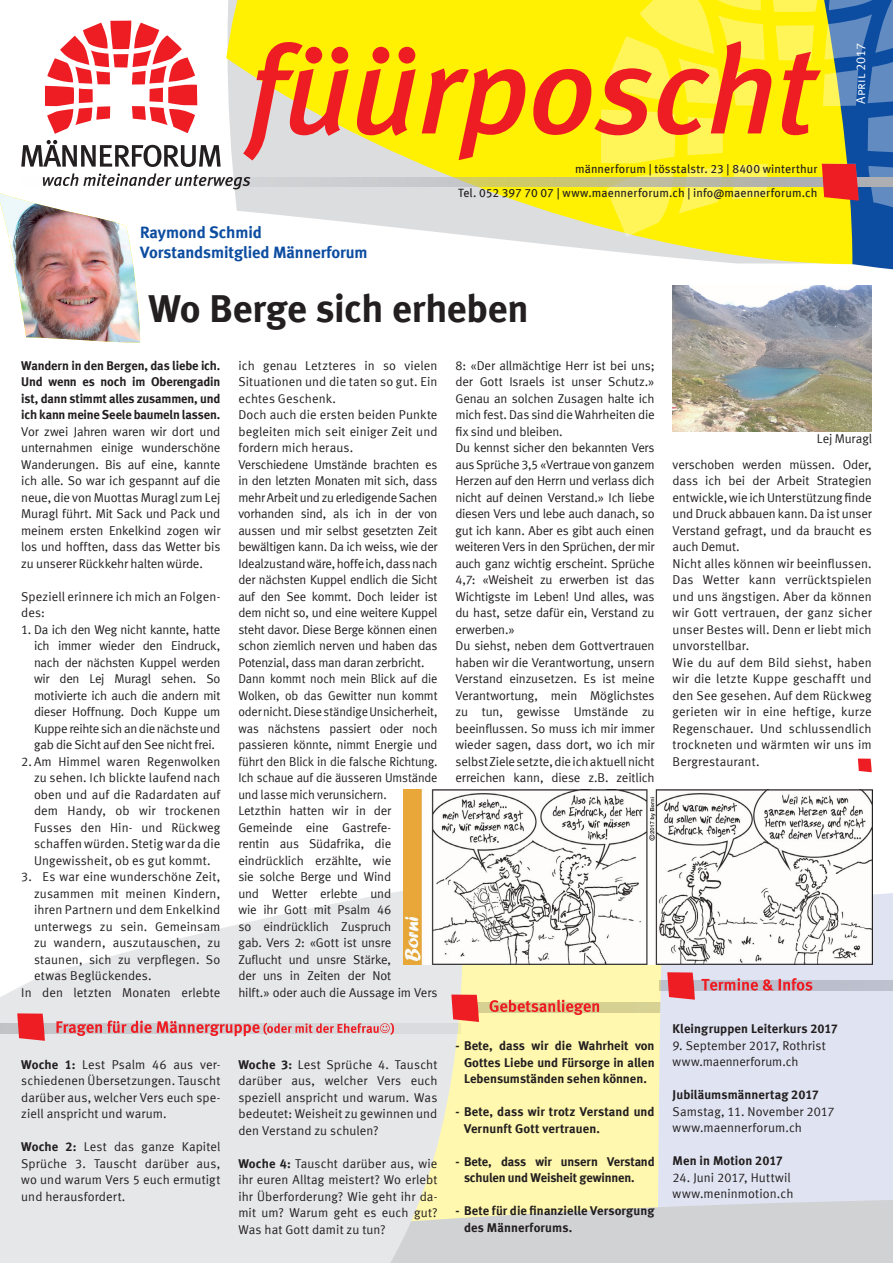
<style>
.page{position:relative;width:893px;height:1263px;background:#fff}
.page>*{position:absolute;margin:0;border:0;box-sizing:border-box;transform-origin:0 0}
.t1{font:39px "Meta Bold LF";letter-spacing:-.005em;color:#231f20}
.t2{font:16.5px/19.5px "Meta Bold LF";letter-spacing:-.005em;color:#0d4da1}
.t3{font:12.75px/16.5px "Meta Normal LF";letter-spacing:-.01em;color:#231f20;text-align:justify}
.t4{font:12.75px/16.5px "Meta Bold LF";letter-spacing:.005em;color:#231f20}
.t5{font:12.75px/16.5px "Meta Normal LF";letter-spacing:.01em;color:#231f20}
.t6{font:12.75px "Meta Normal LF";letter-spacing:.015em;color:#231f20}
.t7{font:12.75px "Meta Normal LF Caps";color:#fff}
.t8{font:12px/24px "Meta Book LF";letter-spacing:.01em;color:#231f20;text-align:right}
.s1{font-family:"Meta Bold LF"}
</style>
<div class="page">
<div style="left:467px;top:964px;width:188px;height:227px;background:#fff8ae"></div>
<div style="left:455px;top:1002px;width:438px;height:10px;background:#d6d093"></div>
<div style="left:655px;top:893px;width:238px;height:298px;background:#e0e4f2"></div>
<svg style="left:467px;top:1191px;width:426px;height:72px;background:#d8d8d1"></svg>
<svg style="left:841px;top:237px;width:52px;height:33px"></svg>
<svg style="left:226px;top:0;width:627px;height:264px"></svg>
<svg style="left:243px;top:41px;width:358px;height:119px;background:#f5b126"></svg>
<svg style="left:250px;top:177px;width:351px;height:9px;background:#cccba8"></svg>
<svg style="left:601px;top:0;width:292px;height:237px;background:#d7c03f"></svg>
<svg style="left:21px;top:140px;width:200px;height:27px"></svg>
<svg style="left:45px;top:21px;width:152px;height:113px"></svg>
<svg style="left:0;top:881px;width:467px;height:382px;background:#e9eae9"></svg>
<svg style="left:42px;top:173px;width:208px;height:91px"></svg>
<img style="left:0;top:193px;width:142px;height:150px">
<svg style="left:0;top:1023px;width:461px;height:10px"></svg>
<div style="left:659px;top:980px;width:234px;height:11px;background:#bcc0cd"></div>
<svg style="left:17px;top:1013px;width:28px;height:28px"></svg>
<svg style="left:451px;top:994px;width:28px;height:28px"></svg>
<svg style="left:667px;top:972px;width:28px;height:28px"></svg>
<svg style="left:56px;top:1020px;width:338px;height:16px;background:#dea5a9"></svg>
<svg style="left:489px;top:999px;width:110px;height:16px"></svg>
<svg style="left:701px;top:978px;width:111px;height:13px"></svg>
<img style="left:404px;top:789px;width:469px;height:175px">
<svg style="left:858px;top:758px;width:14px;height:14px"></svg>
<img style="left:673px;top:285px;width:198px;height:146px">
<p class="t2" style="left:140px;top:222px;width:229px">Raymond Schmid<br>Vorstandsmitglied Männerforum</p>
<p class="t8" style="left:458px;top:157px;width:361px">männerforum | tösstalstr. 23 | 8400 winterthur<br>Tel. 052 397 70 07 | www.maennerforum.ch | info@maennerforum.ch</p>
<h1 class="t1" style="left:148px;top:285px;width:382px">Wo Berge sich erheben</h1>
<p class="t7" style="left:853px;top:104px;width:63px;rotate:-90deg">April 2017</p>
<p class="t4" style="left:21px;top:357px;width:201px;text-align:justify">Wandern in den Bergen, das liebe ich.<br>Und wenn es noch im Oberengadin ist, dann stimmt alles zusammen, und ich kann meine Seele baumeln lassen.</p>
<p class="t3" style="left:21px;top:423px;width:201px">Vor zwei Jahren waren wir dort und unternahmen einige wunderschöne Wanderungen. Bis auf eine, kannte ich alle. So war ich gespannt auf die neue, die von Muottas Muragl zum Lej Muragl führt. Mit Sack und Pack und meinem ersten Enkelkind zogen wir los und hofften, dass das Wetter bis zu unserer Rückkehr halten würde.</p>
<p class="t3" style="left:21px;top:588px;width:201px">Speziell erinnere ich mich an Folgen&shy;des:</p>
<p class="t3" style="left:34px;top:621px;width:188px;text-indent:-13px">1. Da ich den Weg nicht kannte, hatte ich immer wieder den Eindruck, nach der nächsten Kuppel werden wir den Lej Muragl sehen. So motivierte ich auch die andern mit dieser Hoffnung. Doch Kuppe um Kuppe reihte sich an die nächste und gab die Sicht auf den See nicht frei.</p>
<p class="t3" style="left:34px;top:753px;width:188px;text-indent:-13px">2. Am Himmel waren Regenwolken zu sehen. Ich blickte laufend nach oben und auf die Radardaten auf dem Handy, ob wir trockenen Fusses den Hin- und Rückweg schaffen würden. Stetig war da die Ungewissheit, ob es gut kommt.</p>
<p class="t5" style="left:21px;top:868px;width:201px">3. Es war eine wunderschöne Zeit,</p>
<p class="t3" style="left:34px;top:885px;width:188px">zusammen mit meinen Kindern,</p>
<p class="t5" style="left:34px;top:901px;width:188px">ihren Partnern und dem Enkelkind</p>
<p class="t5" style="left:34px;top:918px;width:188px">unterwegs zu sein. Gemeinsam</p>
<p class="t5" style="left:34px;top:934px;width:188px">zu wandern, auszutauschen, zu</p>
<p class="t5" style="left:34px;top:951px;width:188px">staunen, sich zu verpflegen. So</p>
<p class="t6" style="left:34px;top:969px;width:119px">etwas Beglückendes.</p>
<p class="t5" style="left:21px;top:984px;width:201px">In den letzten Monaten erlebte</p>
<p class="t3" style="left:21px;top:1056px;width:201px"><span class="s1">Woche 1:</span> Lest Psalm 46 aus ver&shy;schiedenen Übersetzungen. Tauscht darüber aus, welcher Vers euch spe&shy;ziell anspricht und warum.</p>
<p class="t3" style="left:21px;top:1138px;width:201px"><span class="s1">Woche 2:</span> Lest das ganze Kapitel Sprüche 3. Tauscht darüber aus, wo und warum Vers 5 euch ermutigt und herausfordert.</p>
<p class="t3" style="left:238px;top:357px;width:201px;text-align:left">ich genau Letzteres in so vielen<br>Situationen und die taten so gut. Ein echtes Geschenk.<br>Doch auch die ersten beiden Punkte begleiten mich seit einiger Zeit und fordern mich heraus.<br>Verschiedene Umstände brachten es in den letzten Monaten mit sich, dass mehr Arbeit und zu erledigende Sachen vorhanden sind, als ich in der von aussen und mir selbst gesetzten Zeit bewältigen kann. Da ich weiss, wie der<br>Idealzustand wäre, hoffe ich, dass nach der nächsten Kuppel endlich die Sicht auf den See kommt. Doch leider ist dem nicht so, und eine weitere Kuppel steht davor. Diese Berge können einen schon ziemlich nerven und haben das<br>Potenzial, dass man daran zerbricht.<br>Dann kommt noch mein Blick auf die<br>Wolken, ob das Gewitter nun kommt oder nicht. Diese ständige Unsicherheit, was nächstens passiert oder noch passieren könnte, nimmt Energie und führt den Blick in die falsche Richtung.<br>Ich schaue auf die äusseren Umstände und lasse mich verunsichern.<br>Letzthin hatten wir in der<br>Gemeinde eine Gastrefe-<br>rentin aus Südafrika, die eindrücklich erzählte, wie<br>sie solche Berge und Wind<br>und Wetter erlebte und<br>wie ihr Gott mit Psalm 46<br>so eindrücklich Zuspruch<br>gab. Vers 2: «Gott ist unsre<br>Zuflucht und unsre Stärke,<br>der uns in Zeiten der Not<br>hilft.» oder auch die Aussage im Vers</p>
<p class="t3" style="left:455px;top:357px;width:201px;text-align:left">8: «Der allmächtige Herr ist bei uns; der Gott Israels ist unser Schutz.» Genau an solchen Zusagen halte ich mich fest. Das sind die Wahrheiten die fix sind und bleiben.<br>Du kennst sicher den bekannten Vers aus Sprüche 3,5 «Vertraue von ganzem Herzen auf den Herrn und verlass dich nicht auf deinen Verstand.» Ich liebe diesen Vers und lebe auch danach, so gut ich kann. Aber es gibt auch einen weiteren Vers in den Sprüchen, der mir auch ganz wichtig erscheint. Sprüche 4,7: «Weisheit zu erwerben ist das Wichtigste im Leben! Und alles, was du hast, setze dafür ein, Verstand zu erwerben.»<br>Du siehst, neben dem Gottvertrauen haben wir die Verantwortung, unsern Verstand einzusetzen. Es ist meine Verantwortung, mein Möglichstes zu tun, gewisse Umstände zu beeinflussen. So muss ich mir immer wieder sagen, dass dort, wo ich mir selbst Ziele setzte, die ich aktuell nicht erreichen kann, diese z.B. zeitlich</p>
<p class="t3" style="left:238px;top:1056px;width:201px"><span class="s1">Woche 3:</span> Lest Sprüche 4. Tauscht darüber aus, welcher Vers euch speziell anspricht und warum. Was bedeutet: Weisheit zu gewinnen und den Verstand zu schulen?</p>
<p class="t3" style="left:238px;top:1155px;width:201px"><span class="s1">Woche 4:</span> Tauscht darüber aus, wie ihr euren Alltag meistert? Wo erlebt ihr Überforderung? Wie geht ihr da&shy;mit um? Warum geht es euch gut?<br>Was hat Gott damit zu tun?</p>
<p class="t4" style="left:464px;top:1037px;width:192px;text-align:justify;text-indent:-9px">- Bete, dass wir die Wahrheit von Gottes Liebe und Fürsorge in allen Lebensumständen sehen können.</p>
<p class="t4" style="left:464px;top:1103px;width:192px;text-indent:-9px">- Bete, dass wir trotz Verstand und<br>Vernunft Gott vertrauen.</p>
<p class="t4" style="left:464px;top:1153px;width:192px;text-indent:-8px">- Bete, dass wir unsern Verstand schulen und Weisheit gewinnen.</p>
<p class="t4" style="left:464px;top:1202px;width:192px;text-indent:-9px">- Bete für die finanzielle Versorgung des Männerforums.</p>
<p class="t3" style="left:817px;top:430px;width:57px">Lej Muragl</p>
<p class="t3" style="left:673px;top:456px;width:201px;text-align:left">verschoben werden müssen. Oder, dass ich bei der Arbeit Strategien entwickle, wie ich Unterstützung finde und Druck abbauen kann. Da ist unser<br>Verstand gefragt, und da braucht es auch Demut.<br>Nicht alles können wir beeinflussen.<br>Das Wetter kann verrücktspielen und uns ängstigen. Aber da können wir Gott vertrauen, der ganz sicher unser Bestes will. Denn er liebt mich unvorstellbar.<br>Wie du auf dem Bild siehst, haben wir die letzte Kuppe geschafft und den See gesehen. Auf dem Rückweg gerieten wir in eine heftige, kurze<br>Regenschauer. Und schlussendlich trockneten und wärmten wir uns im<br>Bergrestaurant.</p>
<p class="t4" style="left:673px;top:1021px;width:167px">Kleingruppen Leiterkurs 2017</p>
<p class="t3" style="left:673px;top:1037px;width:155px">9. September 2017, Rothrist www.maennerforum.ch</p>
<p class="t4" style="left:673px;top:1087px;width:148px">Jubiläumsmännertag 2017</p>
<p class="t5" style="left:673px;top:1103px;width:164px">Samstag, 11. November 2017 www.maennerforum.ch</p>
<p class="t4" style="left:673px;top:1153px;width:112px">Men in Motion 2017</p>
<p class="t5" style="left:673px;top:1169px;width:122px">24. Juni 2017, Huttwil www.meninmotion.ch</p>
</div>
